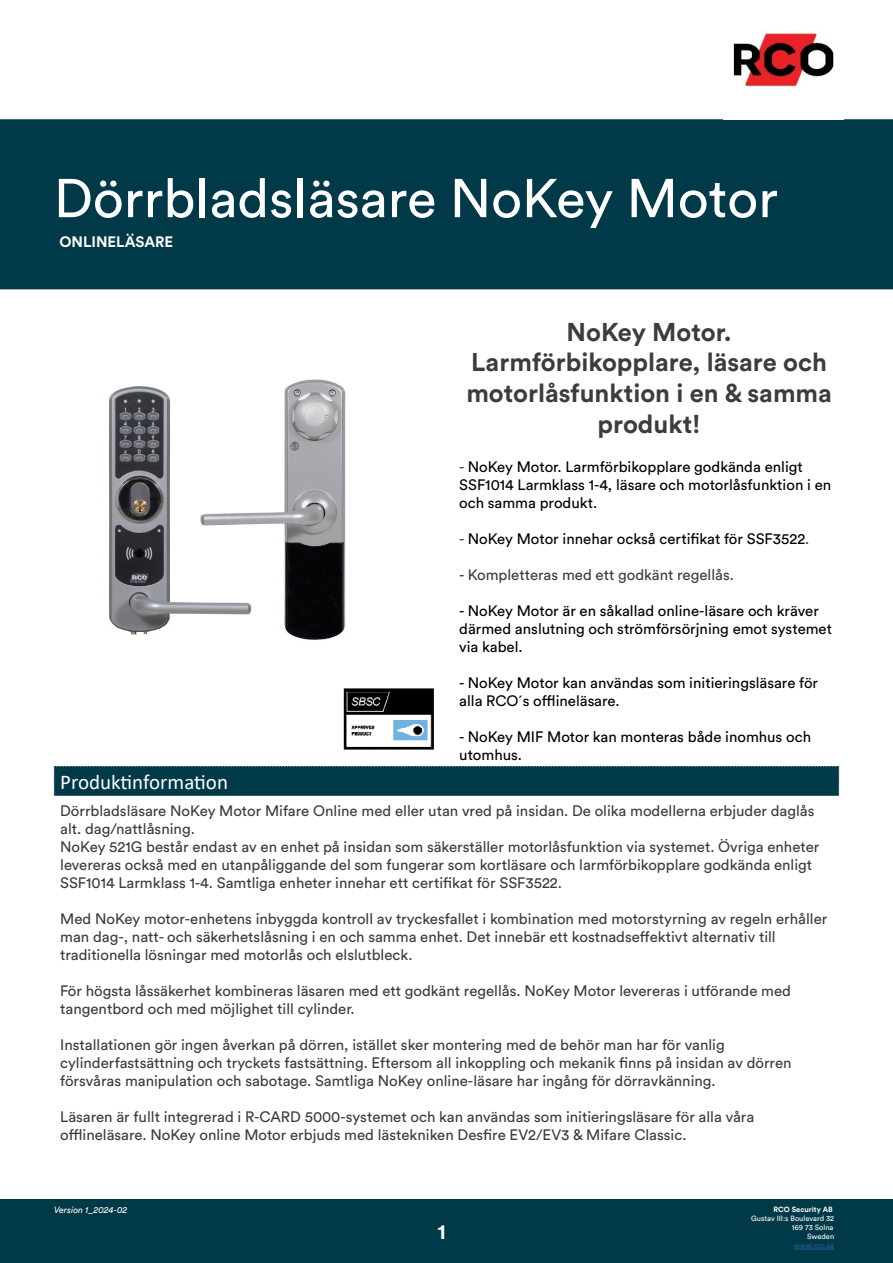
<style>
.page{position:relative;width:893px;height:1263px;background:#fff}
.page>*{position:absolute;margin:0;border:0;box-sizing:border-box;transform-origin:0 0}
.t1{font:54px "Circular Std";color:#fff}
.t2{font:700 25.5px/30.6px "Circular Std";color:#3c3c3b;text-align:center}
.t3{font:21px "Calibri";color:#fff}
.t4{font:700 21px "Circular Std";color:#fff}
.t5{font:15px/18px "Circular Std";color:#3c3c3b}
.t6{font:15px/18px "Circular Std";color:#000}
.t7{font:700 15px "Circular Std";color:#fff}
.t8{font:italic 9px "Circular Std";color:#fff}
.t9{font:7.5px/9px "Circular Std";color:#fff;text-align:right}
.t10{font:700 7.5px "Circular Std";color:#fff}
.t11{font:7.5px "Circular Std";letter-spacing:-.005em;color:#275b9b}
.s1{color:#3c3c3b}
</style>
<div class="page">
<div style="left:1px;top:120px;width:891px;height:169px;background:#003a48"></div>
<div style="left:0;top:119px;width:893px;height:170px;border:2px solid #003a48"></div>
<img style="left:733px;top:33px;width:101px;height:54px">
<div style="left:54px;top:766px;width:785px;height:30px;background:#003a48"></div>
<div style="left:0;top:1199px;width:893px;height:64px;background:#003a48"></div>
<hr style="left:794px;top:1249px;width:40px;height:1px;background:#275b9b">
<img style="left:109px;top:379px;width:237px;height:261px">
<img style="left:343px;top:689px;width:91px;height:61px">
<h1 class="t1" style="left:54px;top:165px;width:725px">Dörrbladsläsare NoKey Motor</h1>
<p class="t7" style="left:60px;top:232px;width:115px">ONLINELÄSARE</p>
<h2 class="t2" style="left:466px;top:316px;width:367px">NoKey Motor.<br>Larmförbikopplare, läsare och motorlåsfunktion i en &amp; samma produkt!</h2>
<p class="t6" style="left:459px;top:458px;width:374px"><span class="s1">-</span> NoKey Motor. Larmförbikopplare godkända enligt<br>SSF1014 Larmklass 1-4, läsare och motorlåsfunktion i en och samma produkt.</p>
<p class="t6" style="left:459px;top:530px;width:352px"><span class="s1">-</span> NoKey Motor innehar också certifikat för SSF3522<span class="s1">.</span></p>
<p class="t5" style="left:459px;top:566px;width:276px">- Kompletteras med ett godkänt regellås.</p>
<p class="t6" style="left:459px;top:602px;width:374px">- NoKey Motor är en såkallad online-läsare och kräver därmed anslutning och strömförsörjning emot systemet via kabel.</p>
<p class="t6" style="left:459px;top:674px;width:360px">- NoKey Motor kan användas som initieringsläsare för alla RCO´s offlineläsare.</p>
<p class="t6" style="left:459px;top:728px;width:353px">- NoKey MIF Motor kan monteras både inomhus och utomhus.</p>
<h3 class="t3" style="left:60px;top:768px;width:169px">Produktinformation</h3>
<p class="t5" style="left:60px;top:801px;width:761px">Dörrbladsläsare NoKey Motor Mifare Online med eller utan vred på insidan. De olika modellerna erbjuder daglås alt. dag/nattlåsning.<br>NoKey 521G består endast av en enhet på insidan som säkerställer motorlåsfunktion via systemet. Övriga enheter levereras också med en utanpåliggande del som fungerar som kortläsare och larmförbikopplare godkända enligt SSF1014 Larmklass 1-4. Samtliga enheter innehar ett certifikat för SSF3522.</p>
<p class="t5" style="left:60px;top:909px;width:769px">Med NoKey motor-enhetens inbyggda kontroll av tryckesfallet i kombination med motorstyrning av regeln erhåller man dag-, natt- och säkerhetslåsning i en och samma enhet. Det innebär ett kostnadseffektivt alternativ till traditionella lösningar med motorlås och elslutbleck.</p>
<p class="t5" style="left:60px;top:981px;width:732px">För högsta låssäkerhet kombineras läsaren med ett godkänt regellås. NoKey Motor levereras i utförande med tangentbord och med möjlighet till cylinder.</p>
<p class="t5" style="left:60px;top:1035px;width:733px">Installationen gör ingen åverkan på dörren, istället sker montering med de behör man har för vanlig cylinderfastsättning och tryckets fastsättning. Eftersom all inkoppling och mekanik finns på insidan av dörren försvåras manipulation och sabotage. Samtliga NoKey online-läsare har ingång för dörravkänning.</p>
<p class="t5" style="left:60px;top:1107px;width:696px">Läsaren är fullt integrerad i R-CARD 5000-systemet och kan användas som initieringsläsare för alla våra offlineläsare. NoKey online Motor erbjuds med lästekniken Desfire EV2/EV3 &amp; Mifare Classic.</p>
<p class="t8" style="left:54px;top:1204px;width:75px">Version 1_2024-02</p>
<h3 class="t4" style="left:437px;top:1218px;width:10px">1</h3>
<p class="t10" style="left:773px;top:1204px;width:61px">RCO Security AB</p>
<p class="t9" style="left:751px;top:1213px;width:85px">Gustav III:s Boulevard 32<br>169 73 Solna<br>Sweden</p>
<p class="t11" style="left:794px;top:1240px;width:41px">www.rco.se</p>
</div>
